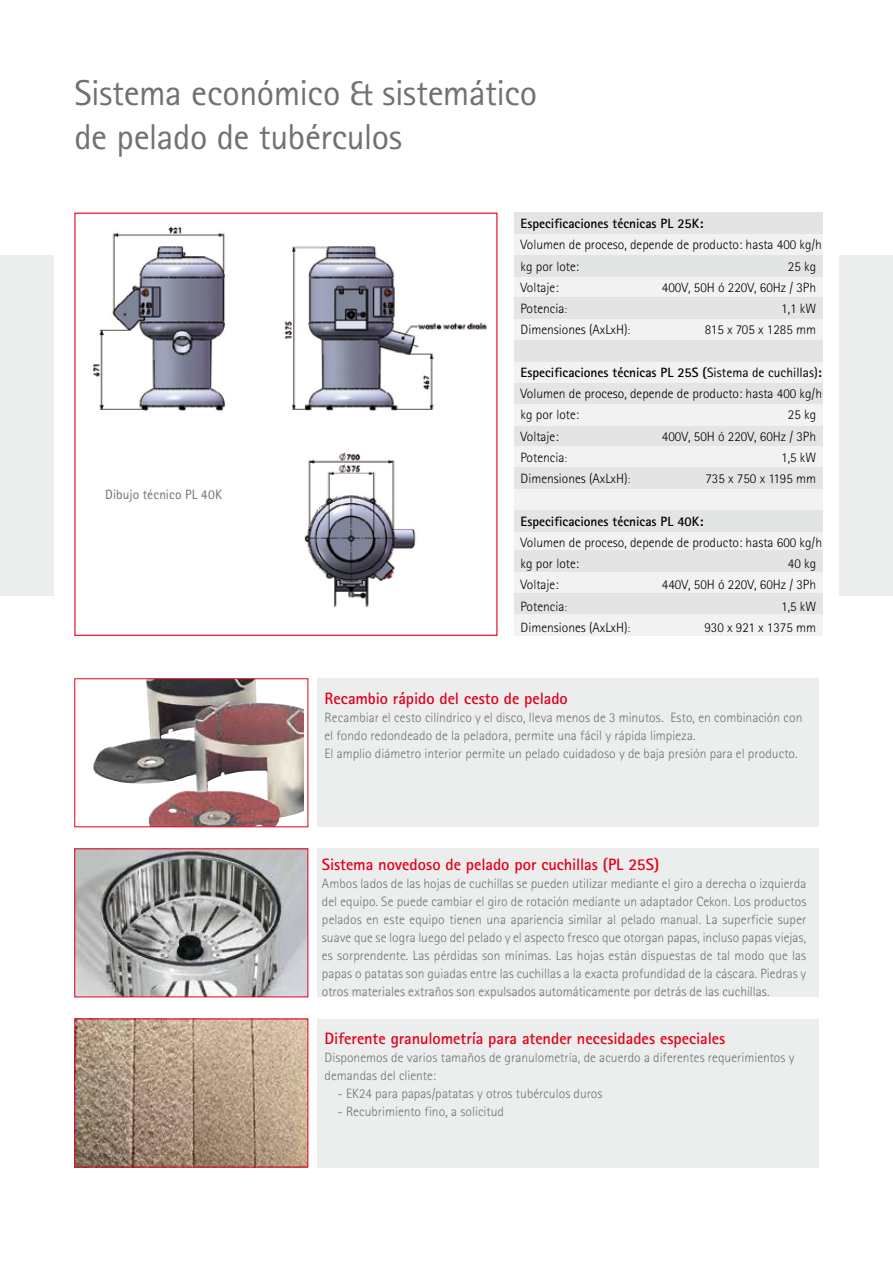
<style>
.page{position:relative;width:893px;height:1263px;background:#fff}
.page>*{position:absolute;margin:0;border:0;box-sizing:border-box;transform-origin:0 0}
.t1{font:36px/43.5px "Rotis Sans Serif";letter-spacing:-.015em;color:#707172}
.t2{font:700 16.5px "Rotis Sans Serif";letter-spacing:-.005em;color:#e2001a}
.t3{font:300 13.5px/18px "Rotis Sans Serif";letter-spacing:.005em;color:#707172}
.t4{font:300 13.5px/21.3px "Rotis Sans Serif";color:#000}
.t5{font:700 13.5px "Rotis Sans Serif";color:#000}
.t6{font:13.5px "Rotis Sans Serif";letter-spacing:.005em;color:#707172}
.s1{font-size:10.5px}
.s2{font-weight:700}
.s3{font-weight:400}
</style>
<div class="page">
<div style="left:514px;top:276px;width:309px;height:22px;background:#f2f2f3"></div>
<div style="left:514px;top:213px;width:309px;height:21px;background:#e3e4e4"></div>
<div style="left:515px;top:531px;width:308px;height:22px;background:#f2f2f3"></div>
<div style="left:515px;top:383px;width:308px;height:21px;background:#e3e4e4"></div>
<div style="left:515px;top:425px;width:308px;height:21px;background:#e3e4e4"></div>
<div style="left:515px;top:446px;width:308px;height:22px;background:#f2f2f3"></div>
<div style="left:515px;top:468px;width:308px;height:21px;background:#e3e4e4"></div>
<div style="left:515px;top:489px;width:308px;height:21px;background:#f2f2f3"></div>
<div style="left:515px;top:510px;width:308px;height:21px;background:#e3e4e4"></div>
<div style="left:515px;top:551px;width:308px;height:21px;background:#e3e4e4"></div>
<div style="left:515px;top:572px;width:308px;height:21px;background:#f2f2f3"></div>
<div style="left:515px;top:593px;width:308px;height:22px;background:#e3e4e4"></div>
<div style="left:515px;top:615px;width:308px;height:21px;background:#f2f2f3"></div>
<div style="left:514px;top:361px;width:309px;height:22px;background:#f2f2f3"></div>
<div style="left:514px;top:234px;width:309px;height:21px;background:#f2f2f3"></div>
<div style="left:514px;top:255px;width:309px;height:21px;background:#e3e4e4"></div>
<div style="left:514px;top:298px;width:309px;height:21px;background:#e3e4e4"></div>
<div style="left:514px;top:319px;width:309px;height:21px;background:#f2f2f3"></div>
<div style="left:514px;top:340px;width:308px;height:21px;background:#e3e4e4"></div>
<div style="left:515px;top:404px;width:308px;height:21px;background:#f2f2f3"></div>
<div style="left:840px;top:255px;width:53px;height:340px;background:#eceded"></div>
<div style="left:0;top:255px;width:53px;height:340px;background:#eceded"></div>
<div style="left:317px;top:678px;width:501px;height:149px;background:#eceded"></div>
<div style="left:317px;top:848px;width:501px;height:149px;background:#eceded"></div>
<div style="left:317px;top:1018px;width:501px;height:149px;background:#eceded"></div>
<img style="left:93px;top:680px;width:211px;height:145px">
<div style="left:74px;top:678px;width:234px;height:149px;border:1px solid #e2001a"></div>
<img style="left:76px;top:850px;width:230px;height:145px">
<img style="left:76px;top:1020px;width:230px;height:145px">
<img style="left:93px;top:226px;width:394px;height:381px">
<h1 class="t1" style="left:74px;top:71px;width:464px">Sistema económico &amp; sistemático de pelado de tubérculos</h1>
<p class="t5" style="left:521px;top:215px;width:184px">Especificaciones técnicas PL 25K:</p>
<p class="t4" style="left:521px;top:234px;width:303px">Volumen de proceso, depende de producto: hasta 400 kg/h kg por lote:</p>
<p class="t4" style="left:788px;top:255px;width:30px">25 kg</p>
<p class="t6" style="left:105px;top:487px;width:118px">Dibujo técnico PL 40K</p>
<p class="t4" style="left:521px;top:277px;width:39px">Voltaje:</p>
<p class="t4" style="left:662px;top:277px;width:156px">400V, 50H ó 220V, 60Hz / 3Ph</p>
<p class="t4" style="left:521px;top:298px;width:48px">Potencia<span class="s1">:</span></p>
<p class="t4" style="left:781px;top:298px;width:36px">1,1 kW</p>
<p class="t4" style="left:521px;top:319px;width:111px">Dimensiones (AxLxH)<span class="s1">:</span></p>
<p class="t4" style="left:705px;top:319px;width:113px">815 x 705 x 1285 mm</p>
<p class="t4" style="left:521px;top:362px;width:303px;text-align:justify"><span class="s2">Especificaciones técnicas PL 25S (</span><span class="s3">Sistema de cuchillas)</span><span class="s2">:<br></span>Volumen de proceso, depende de producto: hasta 400 kg/h kg por lote:</p>
<p class="t4" style="left:788px;top:404px;width:30px">25 kg</p>
<p class="t4" style="left:521px;top:425px;width:39px">Voltaje:</p>
<p class="t4" style="left:662px;top:425px;width:156px">400V, 50H ó 220V, 60Hz / 3Ph</p>
<p class="t4" style="left:521px;top:447px;width:48px">Potencia<span class="s1">:</span></p>
<p class="t4" style="left:781px;top:447px;width:36px">1,5 kW</p>
<p class="t4" style="left:521px;top:468px;width:111px">Dimensiones (AxLxH)<span class="s1">:</span></p>
<p class="t4" style="left:705px;top:468px;width:112px">735 x 750 x 1195 mm</p>
<p class="t5" style="left:521px;top:512px;width:184px">Especificaciones técnicas PL 40K:</p>
<p class="t4" style="left:521px;top:532px;width:303px">Volumen de proceso, depende de producto: hasta 600 kg/h kg por lote:</p>
<p class="t4" style="left:788px;top:553px;width:30px">40 kg</p>
<p class="t4" style="left:521px;top:574px;width:39px">Voltaje:</p>
<p class="t4" style="left:662px;top:574px;width:156px">440V, 50H ó 220V, 60Hz / 3Ph</p>
<p class="t4" style="left:521px;top:595px;width:48px">Potencia<span class="s1">:</span></p>
<p class="t4" style="left:781px;top:595px;width:36px">1,5 kW</p>
<p class="t4" style="left:521px;top:617px;width:111px">Dimensiones (AxLxH)<span class="s1">:</span></p>
<p class="t4" style="left:704px;top:617px;width:113px">930 x 921 x 1375 mm</p>
<p class="t2" style="left:325px;top:688px;width:245px">Recambio rápido del cesto de pelado</p>
<p class="t3" style="left:325px;top:708px;width:479px">Recambiar el cesto cilíndrico y el disco, lleva menos de 3 minutos. Esto, en combinación con el fondo redondeado de la peladora, permite una fácil y rápida limpieza.<br>El amplio diámetro interior permite un pelado cuidadoso y de baja presión para el producto.</p>
<p class="t2" style="left:322px;top:854px;width:339px">Sistema novedoso de pelado por cuchillas (PL 25S)</p>
<p class="t3" style="left:322px;top:874px;width:486px;text-align:justify">Ambos lados de las hojas de cuchillas se pueden utilizar mediante el giro a derecha o izquierda del equipo. Se puede cambiar el giro de rotación mediante un adaptador Cekon. Los productos pelados en este equipo tienen una apariencia similar al pelado manual. La superficie super suave que se logra luego del pelado y el aspecto fresco que otorgan papas, incluso papas viejas, es sorprendente. Las pérdidas son mínimas. Las hojas están dispuestas de tal modo que las papas o patatas son guiadas entre las cuchillas a la exacta profundidad de la cáscara. Piedras y otros materiales extraños son expulsados automáticamente por detrás de las cuchillas.</p>
<p class="t2" style="left:325px;top:1028px;width:402px">Diferente granulometría para atender necesidades especiales</p>
<p class="t3" style="left:325px;top:1048px;width:471px">Disponemos de varios tamaños de granulometría, de acuerdo a diferentes requerimientos y demandas del cliente:</p>
<p class="t3" style="left:338px;top:1084px;width:266px">- EK24 para papas/patatas y otros tubérculos duros</p>
<p class="t3" style="left:338px;top:1102px;width:168px">- Recubrimiento fino, a solicitud</p>
</div>
